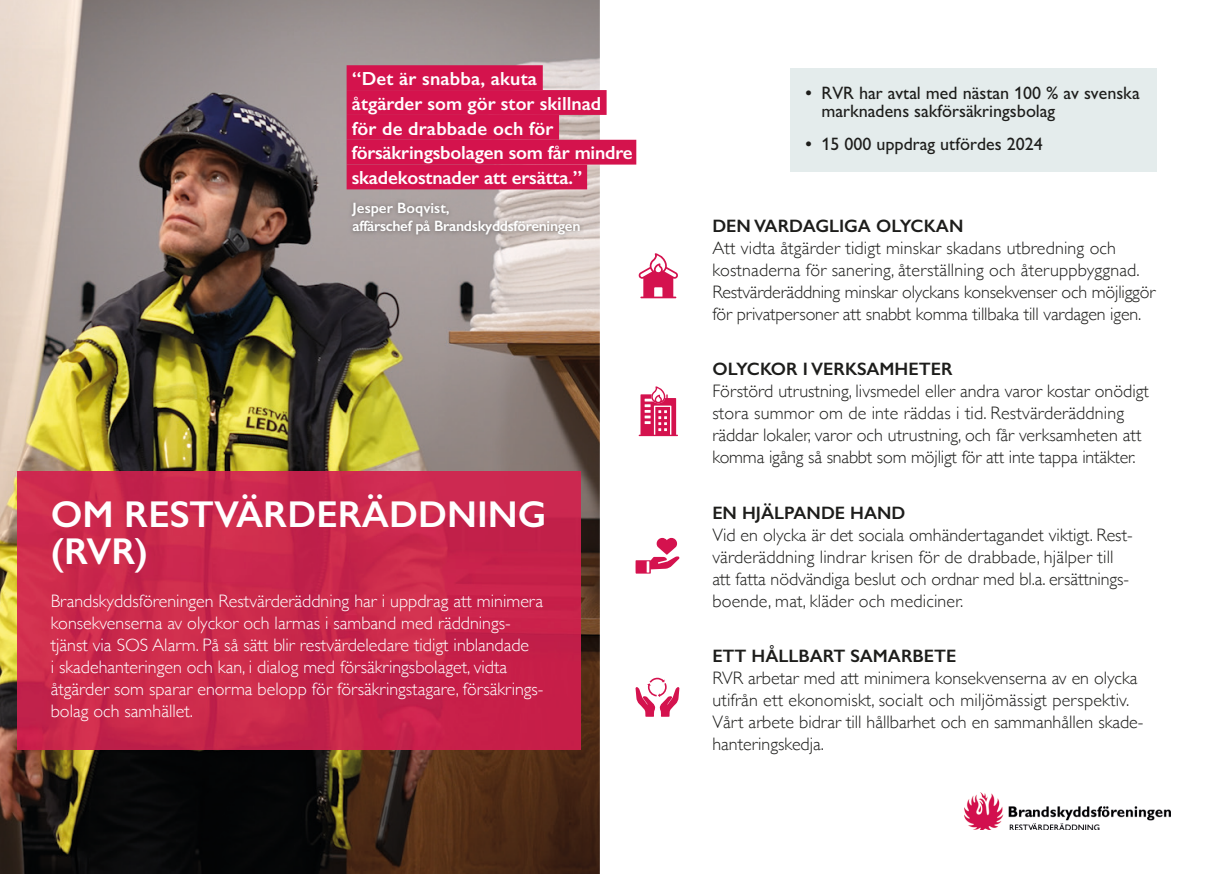
<style>
.page{position:relative;width:1225px;height:874px;background:#fff}
.page>*{position:absolute;margin:0;border:0;box-sizing:border-box;transform-origin:0 0}
.t1{font:600 37.4px/36.4px "Gill Sans";color:#fff}
.t2{font:600 19px/24.8px "Gill Sans";letter-spacing:-.01em;color:#fff}
.t3{font:300 18px/22px "Gill Sans";color:#1d1d1b}
.t4{font:300 18px/22px "Gill Sans";color:#fff}
.t5{font:500 18px/18.4px "Gill Sans Nova";color:#1d1d1b}
.t6{font:600 18px "Gill Sans";color:#1d1d1b}
.t7{font:600 15px/18px "Gill Sans";letter-spacing:-.02em;color:#fff}
.s1{font-family:"Gill Sans";font-weight:600}
</style>
<div class="page">
<img style="left:964px;top:792px;width:206px;height:37px">
<img style="left:0;top:0;width:600px;height:873px">
<img style="left:17px;top:471px;width:563px;height:278px">
<div style="left:347px;top:65px;width:196px;height:25px;background:#d4134d"></div>
<div style="left:347px;top:90px;width:259px;height:25px;background:#d4134d"></div>
<div style="left:347px;top:115px;width:212px;height:25px;background:#d4134d"></div>
<div style="left:347px;top:140px;width:289px;height:24px;background:#d4134d"></div>
<div style="left:347px;top:164px;width:240px;height:25px;background:#d4134d"></div>
<img style="left:348px;top:199px;width:236px;height:40px">
<div style="left:790px;top:68px;width:367px;height:104px;background:#e4ecec"></div>
<svg style="left:638px;top:253px;width:40px;height:45px"></svg>
<svg style="left:638px;top:386px;width:40px;height:50px"></svg>
<svg style="left:635px;top:537px;width:44px;height:36px"></svg>
<svg style="left:635px;top:677px;width:44px;height:39px"></svg>
<p class="t2" style="left:352px;top:66px;width:282px">“Det är snabba, akuta<br>åtgärder som gör stor skillnad<br>för de drabbade och för försäkringsbolagen som får mindre skadekostnader att ersätta.”</p>
<p class="t7" style="left:352px;top:199px;width:229px">Jesper Boqvist,<br>affärschef på Brandskyddsföreningen</p>
<h1 class="t1" style="left:51px;top:496px;width:497px">OM RESTVÄRDERÄDDNING (RVR)</h1>
<p class="t4" style="left:51px;top:588px;width:494px">Brandskyddsföreningen Restvärderäddning har i uppdrag att minimera konsekvenserna av olyckor och larmas i samband med räddnings&shy;tjänst via SOS Alarm. På så sätt blir restvärdeledare tidigt inblandade<br>i skadehanteringen och kan, i dialog med försäkringsbolaget, vidta åtgärder som sparar enorma belopp för försäkringstagare, försäkrings&shy;bolag och samhället.</p>
<p class="t5" style="left:821px;top:83px;width:319px;text-indent:-16px"><span class="s1">•</span> RVR har avtal med nästan 100 % av svenska marknadens sakförsäkringsbolag</p>
<p class="t5" style="left:805px;top:135px;width:239px"><span class="s1">•</span> 15 000 uppdrag utfördes 2024</p>
<p class="t6" style="left:712px;top:215px;width:252px">DEN VARDAGLIGA OLYCKAN</p>
<p class="t3" style="left:712px;top:236px;width:444px">Att vidta åtgärder tidigt minskar skadans utbredning och kostnaderna för sanering, återställning och återuppbyggnad.<br>Restvärderäddning minskar olyckans konsekvenser och möjliggör för privatpersoner att snabbt komma tillbaka till vardagen igen.</p>
<p class="t6" style="left:712px;top:358px;width:242px">OLYCKOR I VERKSAMHETER</p>
<p class="t3" style="left:712px;top:379px;width:438px">Förstörd utrustning, livsmedel eller andra varor kostar onödigt stora summor om de inte räddas i tid. Restvärderäddning räddar lokaler, varor och utrustning, och får verksamheten att komma igång så snabbt som möjligt för att inte tappa intäkter.</p>
<p class="t6" style="left:712px;top:501px;width:195px">EN HJÄLPANDE HAND</p>
<p class="t3" style="left:712px;top:522px;width:422px">Vid en olycka är det sociala omhändertagandet viktigt. Rest&shy;värderäddning lindrar krisen för de drabbade, hjälper till att fatta nödvändiga beslut och ordnar med bl.a. ersättnings&shy;boende, mat, kläder och mediciner.</p>
<p class="t6" style="left:712px;top:644px;width:246px">ETT HÅLLBART SAMARBETE</p>
<p class="t3" style="left:712px;top:665px;width:432px">RVR arbetar med att minimera konsekvenserna av en olycka utifrån ett ekonomiskt, socialt och miljömässigt perspektiv.<br>Vårt arbete bidrar till hållbarhet och en sammanhållen skade&shy;hanteringskedja.</p>
</div>
